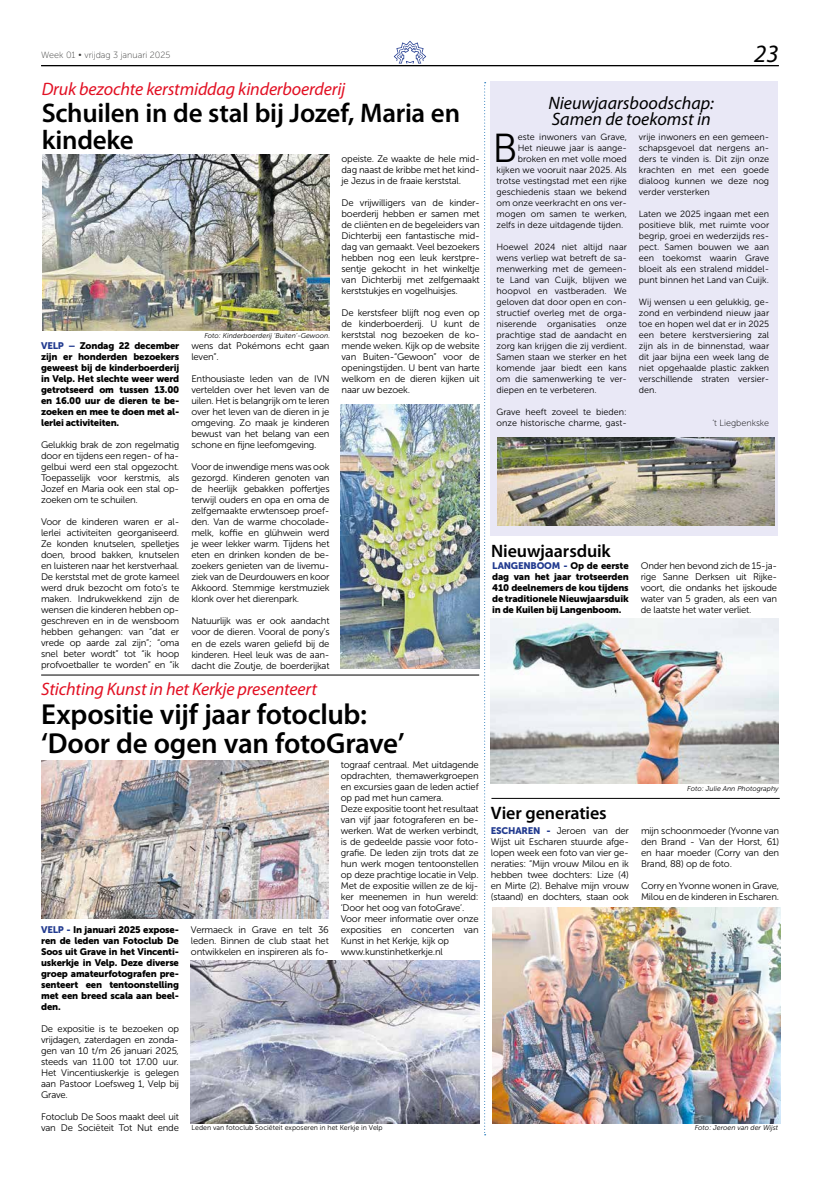
<style>
.page{position:relative;width:820px;height:1177px;background:#fff}
.page>*{position:absolute;margin:0;border:0;box-sizing:border-box;transform-origin:0 0}
.t1{font:40.3px "Museo Sans 300";color:#000}
.t2{font:600 29px/29px "Myriad Pro";letter-spacing:-.01em;color:#000}
.t3{font:600 27px/27px "Myriad Pro";letter-spacing:-.01em;color:#000}
.t4{font:italic 25px "Myriad Pro";color:#000}
.t5{font:italic 18px "Myriad Pro";letter-spacing:-.01em;color:#e21023}
.t6{font:italic 18px/16px "Myriad Pro";color:#000}
.t7{font:600 18px "Myriad Pro";letter-spacing:-.01em;color:#000}
.t8{font:9.5px/11px "Museo Sans 300";letter-spacing:-.02em;color:#000;text-align:justify}
.t9{font:9.5px/11px "Museo Sans 900";letter-spacing:-.02em;color:#000;text-align:justify}
.t10{font:9px/11px "Museo Sans 300";color:#000;text-align:justify}
.t11{font:9px "Museo Sans 100";color:#3c3c3b}
.t12{font:9px "Museo Sans 100";color:#000}
.t13{font:italic 7px "Museo Sans 300";color:#000}
.t14{font:7px "Museo Sans 300";color:#000}
.s1{color:#213a8f}
.s2{font-family:"Museo Sans 900";color:#213a8f}
</style>
<div class="page">
<svg style="left:393px;top:41px;width:33px;height:22px"></svg>
<svg style="left:484px;top:82px;width:1px;height:1053px"></svg>
<hr style="left:41px;top:65px;width:737px;height:1px;background:#000">
<hr style="left:41px;top:674px;width:438px;height:1px;background:#000">
<hr style="left:491px;top:797px;width:288px;height:1px;background:#000">
<div style="left:490px;top:81px;width:287px;height:455px;background:#e9e8f6"></div>
<img style="left:497px;top:437px;width:277px;height:88px">
<img style="left:340px;top:404px;width:139px;height:264px">
<img style="left:42px;top:154px;width:287px;height:176px">
<img style="left:191px;top:960px;width:288px;height:163px">
<img style="left:42px;top:760px;width:287px;height:158px">
<img style="left:492px;top:907px;width:288px;height:216px">
<img style="left:490px;top:618px;width:288px;height:165px">
<p class="t11" style="left:41px;top:50px;width:131px">Week 01 • vrijdag 3 januari 2025</p>
<h3 class="t4" style="left:754px;top:38px;width:26px">23</h3>
<h3 class="t6" style="left:548px;top:94px;width:167px">Nieuwjaarsboodschap:<br>Samen de toekomst in</h3>
<h1 class="t1" style="left:492px;top:127px;width:27px">B</h1>
<p class="t10" style="left:517px;top:132px;width:111px">este inwoners van Grave,</p>
<h3 class="t5" style="left:42px;top:78px;width:305px">Druk bezochte kerstmiddag kinderboerderij</h3>
<h3 class="t3" style="left:42px;top:99px;width:420px">Schuilen in de stal bij Jozef, Maria en kindeke</h3>
<p class="t10" style="left:638px;top:132px;width:132px">vrije inwoners en een gemeen&shy;schapsgevoel dat nergens an&shy;ders te vinden is. Dit zijn onze krachten en met een goede dialoog kunnen we deze nog verder versterken</p>
<p class="t10" style="left:638px;top:209px;width:132px">Laten we 2025 ingaan met een positieve blik, met ruimte voor begrip, groei en wederzijds res&shy;pect. Samen bouwen we aan een toekomst waarin Grave bloeit als een stralend middel&shy;punt binnen het Land van Cuijk.</p>
<p class="t10" style="left:638px;top:296px;width:132px">Wij wensen u een gelukkig, ge&shy;zond en verbindend nieuw jaar toe en hopen wel dat er in 2025 een betere kerstversiering zal zijn als in de binnenstad, waar dit jaar bijna een week lang de niet opgehaalde plastic zakken verschillende straten versier&shy;den.</p>
<p class="t12" style="left:712px;top:418px;width:58px">‘t Liegbenkske</p>
<p class="t10" style="left:517px;top:143px;width:111px">Het nieuwe jaar is aange-</p>
<p class="t10" style="left:517px;top:154px;width:111px">broken en met volle moed</p>
<p class="t10" style="left:496px;top:165px;width:132px">kijken we vooruit naar 2025. Als</p>
<p class="t10" style="left:496px;top:176px;width:132px">trotse vestingstad met een rijke</p>
<p class="t10" style="left:496px;top:187px;width:132px">geschiedenis staan we bekend</p>
<p class="t10" style="left:496px;top:198px;width:132px">om onze veerkracht en ons ver-</p>
<p class="t10" style="left:496px;top:209px;width:132px">mogen om samen te werken,</p>
<p class="t10" style="left:496px;top:220px;width:128px">zelfs in deze uitdagende tijden.</p>
<p class="t10" style="left:496px;top:242px;width:132px">Hoewel 2024 niet altijd naar wens verliep wat betreft de sa&shy;menwerking met de gemeen&shy;te Land van Cuijk, blijven we hoopvol en vastberaden. We geloven dat door open en con&shy;structief overleg met de orga&shy;niserende organisaties onze prachtige stad de aandacht en zorg kan krijgen die zij verdient.<br>Samen staan we sterker en het komende jaar biedt een kans om die samenwerking te ver&shy;diepen en te verbeteren.</p>
<p class="t10" style="left:496px;top:407px;width:132px">Grave heeft zoveel te bieden: onze historische charme, gast-</p>
<p class="t8" style="left:341px;top:153px;width:140px">opeiste. Ze waakte de hele mid&shy;dag naast de kribbe met het kind&shy;je Jezus in de fraaie kerststal.</p>
<p class="t8" style="left:341px;top:197px;width:140px">De vrijwilligers van de kinder&shy;boerderij hebben er samen met de cliënten en de begeleiders van Dichterbij een fantastische mid&shy;dag van gemaakt. Veel bezoekers hebben nog een leuk kerstpre&shy;sentje gekocht in het winkeltje van Dichterbij met zelfgemaakt kerststukjes en vogelhuisjes.</p>
<p class="t8" style="left:341px;top:307px;width:140px">De kerstsfeer blijft nog even op de kinderboerderij. U kunt de kerststal nog bezoeken de ko&shy;mende weken. Kijk op de website van Buiten-“Gewoon” voor de openingstijden. U bent van harte welkom en de dieren kijken uit naar uw bezoek.</p>
<p class="t13" style="left:204px;top:332px;width:127px">Foto: Kinderboerderij ‘Buiten’-Gewoon.</p>
<p class="t9" style="left:41px;top:340px;width:140px"><span class="s1">VELP –</span> Zondag 22 december zijn er honderden bezoekers geweest bij de kinderboerderij in Velp. Het slechte weer werd getrotseerd om tussen 13.00 en 16.00 uur de dieren te be&shy;zoeken en mee te doen met al&shy;lerlei activiteiten.</p>
<p class="t8" style="left:41px;top:439px;width:140px">Gelukkig brak de zon regelmatig door en tijdens een regen- of ha&shy;gelbui werd een stal opgezocht.<br>Toepasselijk voor kerstmis, als Jozef en Maria ook een stal op&shy;zoeken om te schuilen.</p>
<p class="t8" style="left:41px;top:516px;width:140px">Voor de kinderen waren er al&shy;lerlei activiteiten georganiseerd.<br>Ze konden knutselen, spelletjes doen, brood bakken, knutselen en luisteren naar het kerstverhaal.<br>De kerststal met de grote kameel werd druk bezocht om foto’s te maken. Indrukwekkend zijn de wensen die kinderen hebben op&shy;geschreven en in de wensboom hebben gehangen: van “dat er vrede op aarde zal zijn”; “oma snel beter wordt” tot “ik hoop profvoetballer te worden” en “ik</p>
<p class="t8" style="left:191px;top:340px;width:140px">wens dat Pokémons echt gaan leven”.</p>
<p class="t8" style="left:191px;top:373px;width:140px">Enthousiaste leden van de IVN vertelden over het leven van de uilen. Het is belangrijk om te leren over het leven van de dieren in je omgeving. Zo maak je kinderen bewust van het belang van een schone en fijne leefomgeving.</p>
<p class="t8" style="left:191px;top:461px;width:140px">Voor de inwendige mens was ook gezorgd. Kinderen genoten van de heerlijk gebakken poffertjes terwijl ouders en opa en oma de zelfgemaakte erwtensoep proef&shy;den. Van de warme chocolade&shy;melk, koffie en glühwein werd je weer lekker warm. Tijdens het eten en drinken konden de be&shy;zoekers genieten van de livemu&shy;ziek van de Deurdouwers en koor Akkoord. Stemmige kerstmuziek klonk over het dierenpark.</p>
<p class="t8" style="left:191px;top:615px;width:140px">Natuurlijk was er ook aandacht voor de dieren. Vooral de pony’s en de ezels waren geliefd bij de kinderen. Heel leuk was de aan&shy;dacht die Zoutje, de boerderijkat</p>
<h3 class="t7" style="left:491px;top:540px;width:121px">Nieuwjaarsduik</h3>
<p class="t9" style="left:492px;top:560px;width:138px"><span class="s1">LANGENBOOM -</span> Op de eerste dag van het jaar trotseerden 410 deelnemers de kou tijdens de traditionele Nieuwjaarsduik in de Kuilen bij Langenboom.</p>
<p class="t8" style="left:640px;top:560px;width:138px">Onder hen bevond zich de 15-ja&shy;rige Sanne Derksen uit Rijke&shy;voort, die ondanks het ijskoude water van 5 graden, als een van de laatste het water verliet.</p>
<h3 class="t5" style="left:41px;top:677px;width:277px">Stichting Kunst in het Kerkje presenteert</h3>
<h2 class="t2" style="left:41px;top:699px;width:365px">Expositie vijf jaar fotoclub: ‘Door de ogen van fotoGrave’</h2>
<p class="t8" style="left:341px;top:758px;width:139px;text-align:left">tograaf centraal. Met uitdagende opdrachten, themawerkgroepen en excursies gaan de leden actief op pad met hun camera.<br>Deze expositie toont het resultaat van vijf jaar fotograferen en be&shy;werken. Wat de werken verbindt, is de gedeelde passie voor foto&shy;grafie. De leden zijn trots dat ze hun werk mogen tentoonstellen op deze prachtige locatie in Velp.<br>Met de expositie willen ze de kij&shy;ker meenemen in hun wereld: ‘Door het oog van fotoGrave’.<br>Voor meer informatie over onze exposities en concerten van<br>Kunst in het Kerkje, kijk op www.kunstinhetkerkje.nl</p>
<p class="t9" style="left:41px;top:923px;width:139px"><span class="s1">VELP -</span> In januari 2025 expose&shy;ren de leden van Fotoclub De Soos uit Grave in het Vincenti&shy;uskerkje in Velp. Deze diverse groep amateurfotografen pre&shy;senteert een tentoonstelling met een breed scala aan beel&shy;den.</p>
<p class="t8" style="left:41px;top:1022px;width:139px">De expositie is te bezoeken op vrijdagen, zaterdagen en zonda&shy;gen van 10 t/m 26 januari 2025, steeds van 11.00 tot 17.00 uur.<br>Het Vincentiuskerkje is gelegen aan Pastoor Loefsweg 1, Velp bij Grave.</p>
<p class="t8" style="left:41px;top:1110px;width:139px">Fotoclub De Soos maakt deel uit van De Sociëteit Tot Nut ende</p>
<p class="t8" style="left:191px;top:923px;width:139px">Vermaeck in Grave en telt 36 leden. Binnen de club staat het ontwikkelen en inspireren als fo-</p>
<p class="t14" style="left:191px;top:1124px;width:192px">Leden van fotoclub Sociëteit exposeren in het Kerkje in Velp</p>
<p class="t13" style="left:687px;top:785px;width:93px">Foto: Julie Ann Photography</p>
<h3 class="t7" style="left:490px;top:801px;width:117px">Vier generaties</h3>
<p class="t8" style="left:490px;top:824px;width:140px"><span class="s2">ESCHAREN -</span> Jeroen van der Wijst uit Escharen stuurde afge&shy;lopen week een foto van vier ge&shy;neraties: “Mijn vrouw Milou en ik hebben twee dochters: Lize (4) en Mirte (2). Behalve mijn vrouw (staand) en dochters, staan ook</p>
<p class="t8" style="left:640px;top:824px;width:140px">mijn schoonmoeder (Yvonne van den Brand - Van der Horst, 61) en haar moeder (Corry van den Brand, 88) op de foto.</p>
<p class="t8" style="left:640px;top:879px;width:140px">Corry en Yvonne wonen in Grave,<br>Milou en de kinderen in Escharen.</p>
<p class="t13" style="left:694px;top:1124px;width:85px">Foto: Jeroen van der Wijst</p>
</div>
